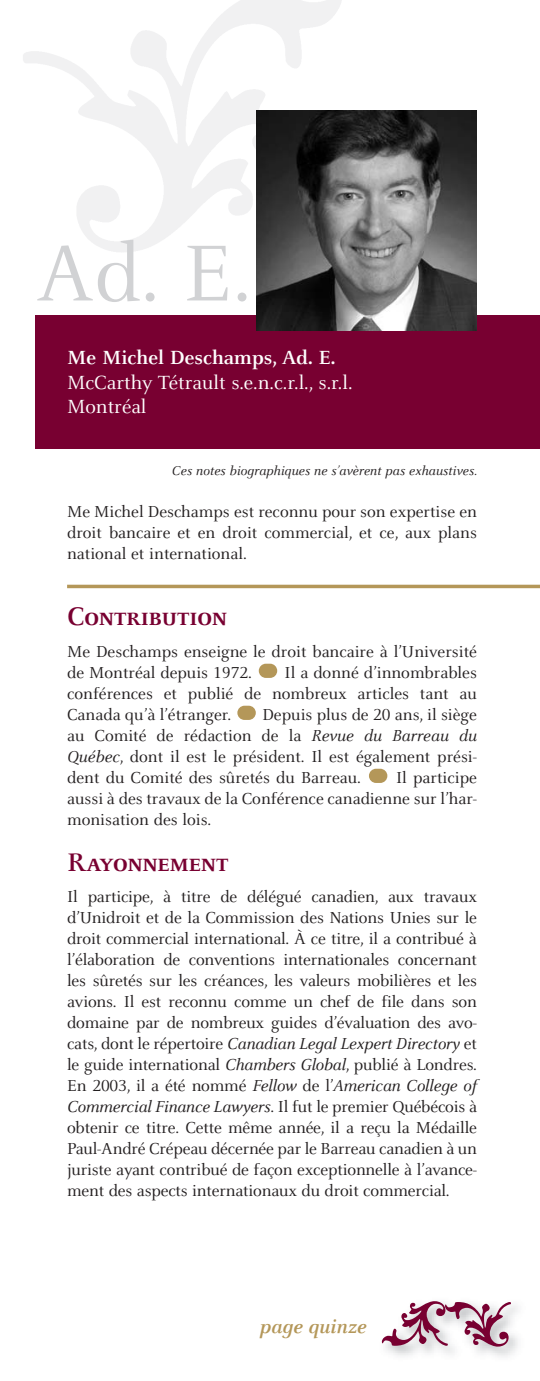
<style>
.page{position:relative;width:540px;height:1381px;background:#fff}
.page>*{position:absolute;margin:0;border:0;box-sizing:border-box;transform-origin:0 0}
.t1{font:87.5px "Barreau";color:#d1d2d4}
.t2{font:700 28px "Barreau Caps";color:#780031}
.t3{font:21px/24.5px "Barreau";color:#fff}
.t4{font:700 21px "Barreau";color:#fff}
.t5{font:italic 700 21px "Barreau";color:#b49759}
.t6{font:17.5px/21px "Barreau";color:#231f20;text-align:justify}
.t7{font:italic 14px "Barreau";color:#231f20}
.s1{font-style:italic}
</style>
<div class="page">
<div style="left:369px;top:768px;width:18px;height:15px;background:#b49759;border-radius:7px"></div>
<div style="left:237px;top:705px;width:19px;height:15px;background:#b49759;border-radius:7px"></div>
<div style="left:259px;top:663px;width:18px;height:15px;background:#b49759;border-radius:7px"></div>
<div style="left:36px;top:315px;width:504px;height:134px;background:#780031"></div>
<img style="left:256px;top:110px;width:221px;height:221px">
<svg style="left:67px;top:584px;width:473px;height:4px;background:#c1a976"></svg>
<svg style="left:383px;top:1301px;width:128px;height:45px"></svg>
<h1 class="t1" style="left:36px;top:238px;width:217px">Ad. E.</h1>
<p class="t4" style="left:67px;top:349px;width:270px">Me Michel Deschamps, Ad. E.</p>
<p class="t3" style="left:67px;top:371px;width:287px">McCarthy Tétrault s.e.n.c.r.l., s.r.l.<br>Montréal</p>
<p class="t7" style="left:172px;top:465px;width:306px">Ces notes biographiques ne s’avèrent pas exhaustives.</p>
<p class="t6" style="left:67px;top:502px;width:411px">Me Michel Deschamps est reconnu pour son expertise en droit bancaire et en droit commercial, et ce, aux plans national et international.</p>
<h2 class="t2" style="left:67px;top:599px;width:161px">Contribution</h2>
<p class="t6" style="left:67px;top:642px;width:411px">Me Deschamps enseigne le droit bancaire à l’Université de Montréal depuis 1972.</p>
<p class="t6" style="left:67px;top:663px;width:411px;text-indent:217px">Il a donné d’innombrables conférences et publié de nombreux articles tant au Canada qu’à l’étranger.</p>
<p class="t6" style="left:67px;top:705px;width:411px;text-indent:195px">Depuis plus de 20 ans, il siège au Comité de rédaction de la <span class="s1">Revue du Barreau du Québec</span>, dont il est le président. Il est également prési&shy;dent du Comité des sûretés du Barreau.</p>
<p class="t6" style="left:67px;top:768px;width:411px;text-indent:329px">Il participe aussi à des travaux de la Conférence canadienne sur l’har&shy;monisation des lois.</p>
<h2 class="t2" style="left:67px;top:844px;width:163px">Rayonnement</h2>
<p class="t6" style="left:67px;top:887px;width:411px">Il participe, à titre de délégué canadien, aux travaux d’Unidroit et de la Commission des Nations Unies sur le droit commercial international. À ce titre, il a contribué à l’élaboration de conventions internationales concernant les sûretés sur les créances, les valeurs mobilières et les avions. Il est reconnu comme un chef de file dans son domaine par de nombreux guides d’évaluation des avo&shy;cats, dont le répertoire <span class="s1">Canadian Legal Lexpert Directory</span> et le guide international <span class="s1">Chambers Global</span>, publié à Londres.<br>En 2003, il a été nommé <span class="s1">Fellow</span> de l’<span class="s1">American College of Commercial Finance Lawyers</span>. Il fut le premier Québécois à obtenir ce titre. Cette même année, il a reçu la Médaille Paul-André Crépeau décernée par le Barreau canadien à un juriste ayant contribué de façon exceptionnelle à l’avance&shy;ment des aspects internationaux du droit commercial.</p>
<p class="t5" style="left:259px;top:1318px;width:108px">page quinze</p>
</div>
